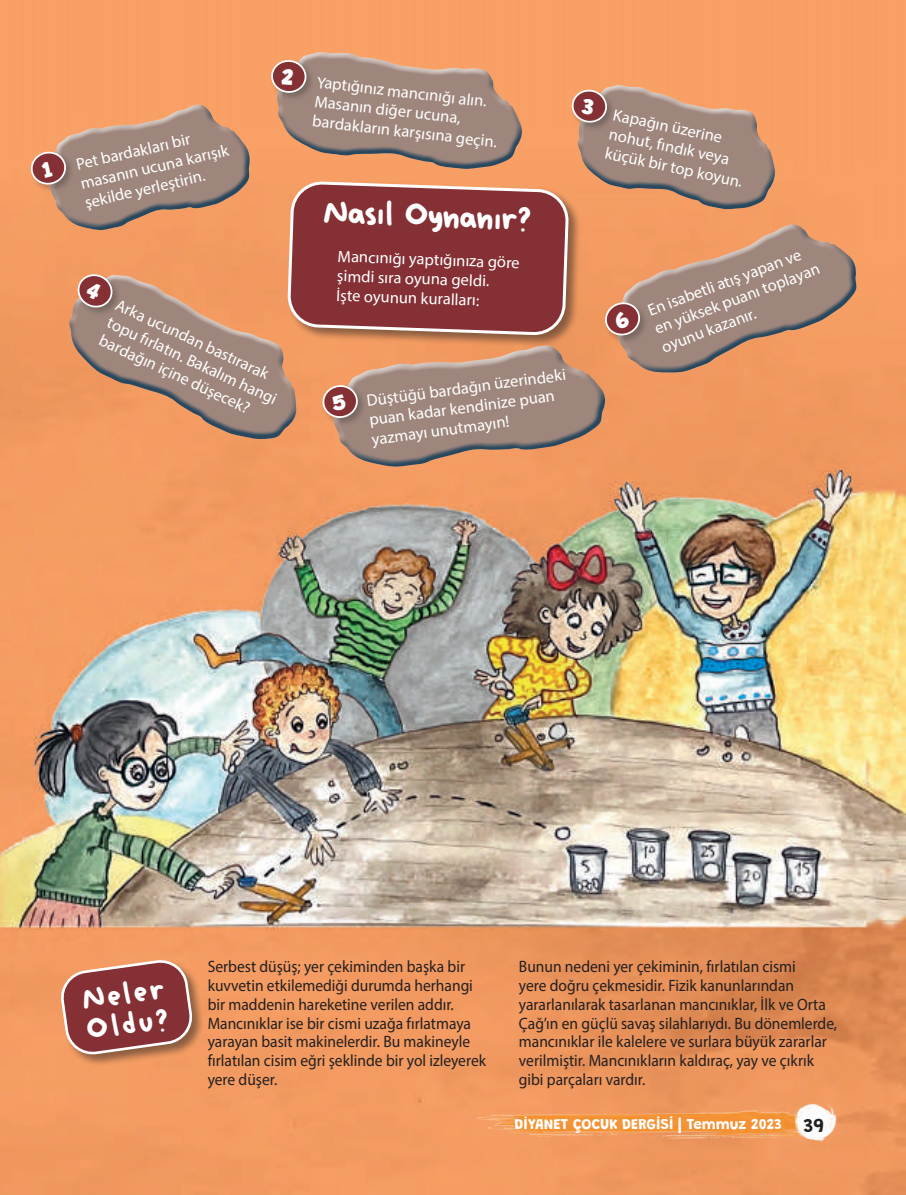
<style>
.page{position:relative;width:906px;height:1195px;background:#fff}
.page>*{position:absolute;margin:0;border:0;box-sizing:border-box;transform-origin:0 0}
.t1{font:31.5px "Minako";color:#fff}
.t2{font:28.8px/30.2px "Minako";color:#fff}
.t3{font:16.5px/18.8px "Myriad Pro";color:#231f20;scale:.94 1}
.t4{font:16.5px/19.5px "Myriad Pro";color:#fff}
.t5{font:100 15px "Grandstander";color:#fff}
.s1{font-size:19.5px;color:#231f20}
</style>
<div class="page">
<img style="left:0;top:0;width:905px;height:1195px">
<div style="left:60px;top:959px;width:145px;height:108px;background:#231f20;opacity:.5"></div>
<svg style="left:61px;top:960px;width:131px;height:95px;background:#9c504a"></svg>
<img style="left:398px;top:1097px;width:455px;height:59px">
<div style="left:29px;top:150px;width:46px;height:44px;background:#f8a065"></div>
<div style="left:857px;top:209px;width:19px;height:183px;background:#f59e64"></div>
<svg style="left:30px;top:39px;width:827px;height:438px;background:#c88866"></svg>
<p class="t4" style="left:74px;top:155px;width:153px;rotate:-13deg">Pet bardakları bir masanın ucuna karışık şekilde yerleştirin.</p>
<p class="t4" style="left:121px;top:295px;width:186px;rotate:25deg">Arka ucundan bastırarak topu fırlatın. Bakalım hangi bardağın içine düşecek?</p>
<p class="t4" style="left:317px;top:73px;width:187px;rotate:6deg">Yaptığınız mancınığı alın.<br>Masanın diğer ucuna, bardakların karşısına geçin.</p>
<h1 class="t1" style="left:326px;top:190px;width:208px;rotate:2deg">Nasıl Oynanır?</h1>
<p class="t4" style="left:338px;top:246px;width:183px;rotate:2deg">Mancınığı yaptığınıza göre şimdi sıra oyuna geldi.<br>İşte oyunun kuralları:</p>
<p class="t4" style="left:365px;top:392px;width:203px;rotate:-8deg">Düştüğü bardağın üzerindeki puan kadar kendinize puan yazmayı unutmayın!</p>
<p class="t4" style="left:615px;top:105px;width:142px;rotate:12deg">Kapağın üzerine nohut, fındık veya küçük bir top koyun.</p>
<p class="t4" style="left:645px;top:302px;width:177px;rotate:-21deg">En isabetli atış yapan ve en yüksek puanı toplayan oyunu kazanır.</p>
<h2 class="t2" style="left:82px;top:984px;width:83px;rotate:-8deg">Neler<br>Oldu?</h2>
<p class="t3" style="left:208px;top:957px;width:298px">Serbest düşüş; yer çekiminden başka bir kuvvetin etkilemediği durumda herhangi bir maddenin hareketine verilen addır.<br>Mancınıklar ise bir cismi uzağa fırlatmaya yarayan basit makinelerdir. Bu makineyle fırlatılan cisim eğri şeklinde bir yol izleyerek yere düşer.</p>
<p class="t3" style="left:519px;top:957px;width:340px">Bunun nedeni yer çekiminin, fırlatılan cismi<br>yere doğru çekmesidir. Fizik kanunlarından yararlanılarak tasarlanan mancınıklar, İlk ve Orta Çağ’ın en güçlü savaş silahlarıydı. Bu dönemlerde, mancınıklar ile kalelere ve surlara büyük zararlar verilmiştir. Mancınıkların kaldıraç, yay ve çıkrık gibi parçaları vardır.</p>
<p class="t5" style="left:514px;top:1112px;width:311px">DİYANET ÇOCUK DERGİSİ | Temmuz 2023 <span class="s1">39</span></p>
</div>
